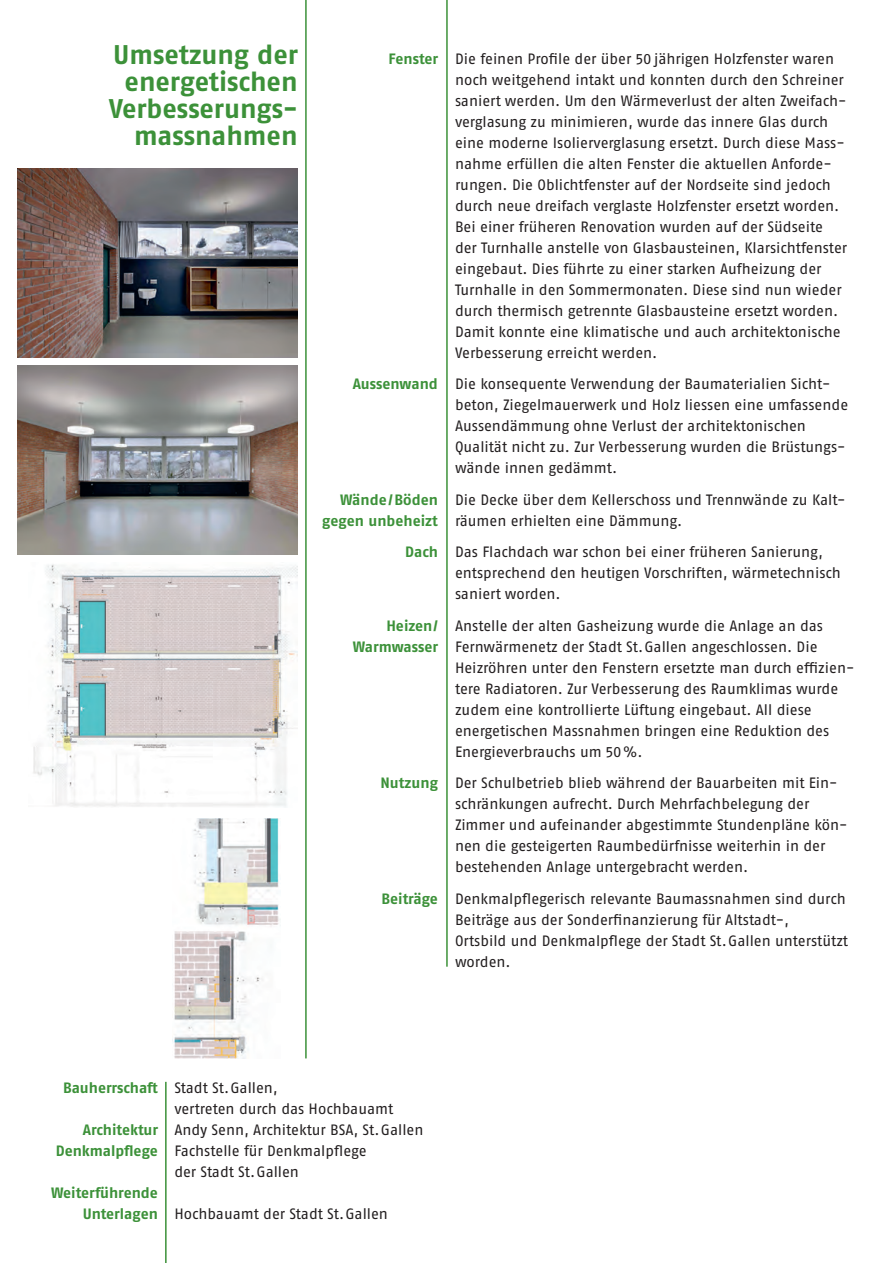
<style>
.page{position:relative;width:893px;height:1263px;background:#fff}
.page>*{position:absolute;margin:0;border:0;box-sizing:border-box;transform-origin:0 0}
.t1{font:700 27px/27px "Fago OT";letter-spacing:-.005em;color:#3c9139;text-align:right}
.t2{font:15px/21px "Fago OT";letter-spacing:-.005em;color:#231f20}
.t3{font:700 15px/21px "Fago OT";letter-spacing:-.005em;color:#3c9139;text-align:right}
</style>
<div class="page">
<hr style="left:446px;top:0;width:2px;height:967px;background:#3c9139">
<hr style="left:305px;top:0;width:2px;height:1058px;background:#3c9139">
<hr style="left:165px;top:1082px;width:2px;height:181px;background:#3c9139">
<img style="left:17px;top:366px;width:281px;height:189px">
<img style="left:17px;top:169px;width:281px;height:188px">
<img style="left:33px;top:564px;width:265px;height:243px">
<img style="left:174px;top:818px;width:105px;height:240px">
<h1 class="t1" style="left:109px;top:41px;width:190px">Umsetzung der energetischen<br>Verbesserungs&shy;massnahmen</h1>
<p class="t2" style="left:455px;top:48px;width:394px">Die feinen Profile der über 50 jährigen Holzfenster waren noch weitgehend intakt und konnten durch den Schreiner saniert werden. Um den Wärmeverlust der alten Zweifach&shy;verglasung zu minimieren, wurde das innere Glas durch eine moderne Isolierverglasung ersetzt. Durch diese Mass&shy;nahme erfüllen die alten Fenster die aktuellen Anforde&shy;rungen. Die Oblichtfenster auf der Nordseite sind jedoch durch neue dreifach verglaste Holzfenster ersetzt worden.<br>Bei einer früheren Renovation wurden auf der Südseite der Turnhalle anstelle von Glasbausteinen, Klarsichtfenster eingebaut. Dies führte zu einer starken Aufheizung der Turnhalle in den Sommermonaten. Diese sind nun wieder durch thermisch getrennte Glasbausteine ersetzt worden.<br>Damit konnte eine klimatische und auch architektonische Verbesserung erreicht werden.</p>
<p class="t2" style="left:455px;top:373px;width:395px">Die konsequente Verwendung der Baumaterialien Sicht&shy;beton, Ziegelmauerwerk und Holz liessen eine umfassende Aussendämmung ohne Verlust der architektonischen Qualität nicht zu. Zur Verbesserung wurden die Brüstungs&shy;wände innen gedämmt.</p>
<p class="t2" style="left:455px;top:489px;width:392px">Die Decke über dem Kellerschoss und Trennwände zu Kalt&shy;räumen erhielten eine Dämmung.</p>
<p class="t2" style="left:455px;top:541px;width:387px">Das Flachdach war schon bei einer früheren Sanierung, entsprechend den heutigen Vorschriften, wärmetechnisch saniert worden.</p>
<p class="t2" style="left:455px;top:615px;width:401px">Anstelle der alten Gasheizung wurde die Anlage an das Fernwärmenetz der Stadt St.Gallen angeschlossen. Die Heizröhren unter den Fenstern ersetzte man durch effizien&shy;tere Radiatoren. Zur Verbesserung des Raumklimas wurde zudem eine kontrollierte Lüftung eingebaut. All diese energetischen Massnahmen bringen eine Reduktion des Energieverbrauchs um 50 %.</p>
<p class="t2" style="left:455px;top:772px;width:394px">Der Schulbetrieb blieb während der Bauarbeiten mit Ein&shy;schränkungen aufrecht. Durch Mehrfachbelegung der Zimmer und aufeinander abgestimmte Stundenpläne kön&shy;nen die gesteigerten Raumbedürfnisse weiterhin in der bestehenden Anlage untergebracht werden.</p>
<p class="t2" style="left:455px;top:888px;width:395px">Denkmalpflegerisch relevante Baumassnahmen sind durch Beiträge aus der Sonderfinanzierung für Altstadt- ,<br>Ortsbild und Denkmalpflege der Stadt St.Gallen unterstützt worden.</p>
<p class="t3" style="left:388px;top:48px;width:51px">Fenster</p>
<p class="t3" style="left:353px;top:373px;width:87px">Aussenwand</p>
<p class="t3" style="left:322px;top:489px;width:118px">Wände/Böden gegen unbeheizt</p>
<p class="t3" style="left:405px;top:541px;width:34px">Dach</p>
<p class="t3" style="left:353px;top:615px;width:87px">Heizen/<br>Warmwasser</p>
<p class="t3" style="left:380px;top:772px;width:59px">Nutzung</p>
<p class="t3" style="left:381px;top:888px;width:58px">Beiträge</p>
<p class="t3" style="left:63px;top:1077px;width:96px">Bauherrschaft</p>
<p class="t3" style="left:56px;top:1119px;width:104px">Architektur<br>Denkmalpflege</p>
<p class="t3" style="left:51px;top:1182px;width:108px">Weiterführende<br>Unterlagen</p>
<p class="t2" style="left:174px;top:1077px;width:251px">Stadt St.Gallen,<br>vertreten durch das Hochbauamt<br>Andy Senn, Architektur BSA, St.Gallen<br>Fachstelle für Denkmalpflege<br>der Stadt St.Gallen</p>
<p class="t2" style="left:174px;top:1203px;width:215px">Hochbauamt der Stadt St.Gallen</p>
</div>
